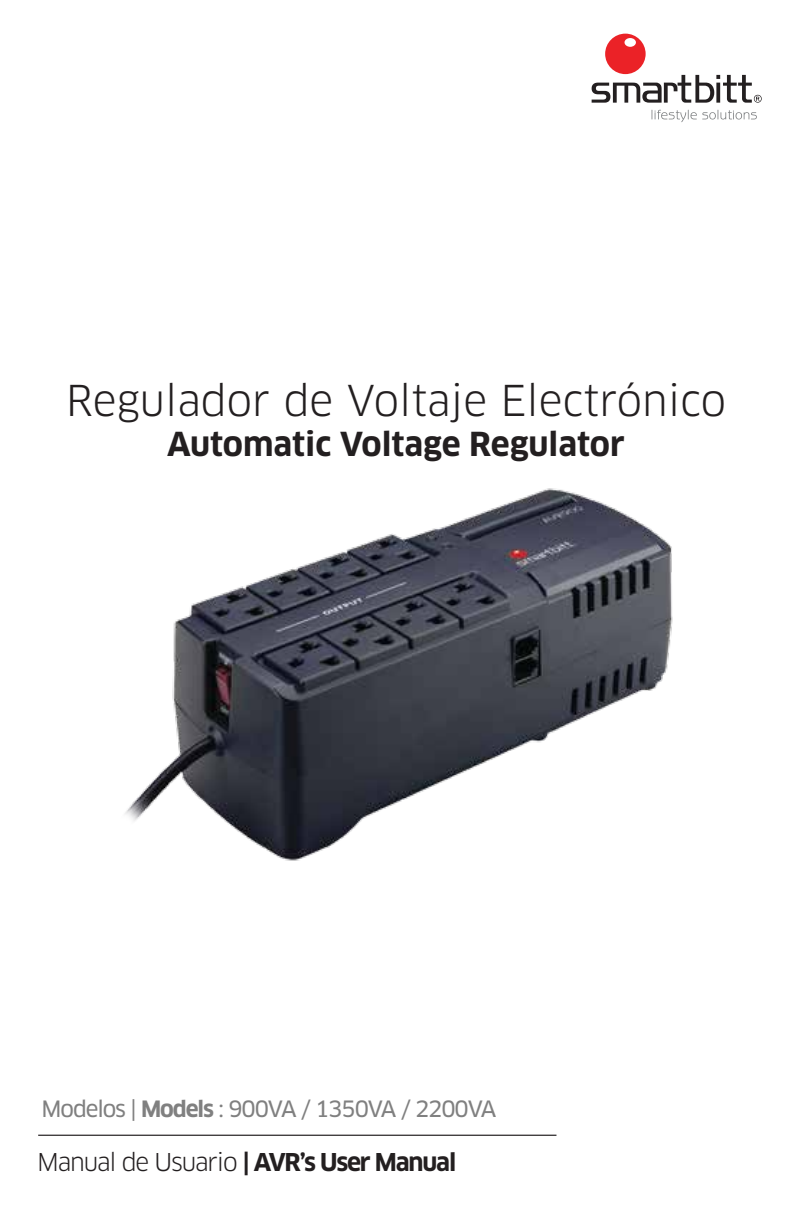
<style>
.page{position:relative;width:792px;height:1224px;background:#fff}
.page>*{position:absolute;margin:0;border:0;box-sizing:border-box;transform-origin:0 0}
.t1{font:41.6px "Clan OT";color:#231f20}
.t2{font:700 32.4px "Clan OT";color:#231f20}
.t3{font:700 24px "Clan OT";letter-spacing:-.05em;color:#231f20}
.t4{font:22px "Clan OT News";letter-spacing:-.05em;color:#808080}
.s1{font-family:"Clan OT";font-weight:700}
.s2{font-weight:400}
</style>
<div class="page">
<svg style="left:652px;top:110px;width:105px;height:12px"></svg>
<svg style="left:592px;top:34px;width:170px;height:69px"></svg>
<hr style="left:38px;top:1135px;width:518px;height:1px;background:#231f20">
<img style="left:125px;top:488px;width:548px;height:373px">
<h1 class="t1" style="left:66px;top:376px;width:662px">Regulador de Voltaje Electrónico</h1>
<h2 class="t2" style="left:167px;top:425px;width:459px">Automatic Voltage Regulator</h2>
<p class="t4" style="left:42px;top:1095px;width:456px">Modelos | <span class="s1">Models</span> : 900VA / 1350VA / 2200VA</p>
<p class="t3" style="left:37px;top:1148px;width:421px"><span class="s2">Manual de Usuario</span> | AVR’s User Manual</p>
</div>
